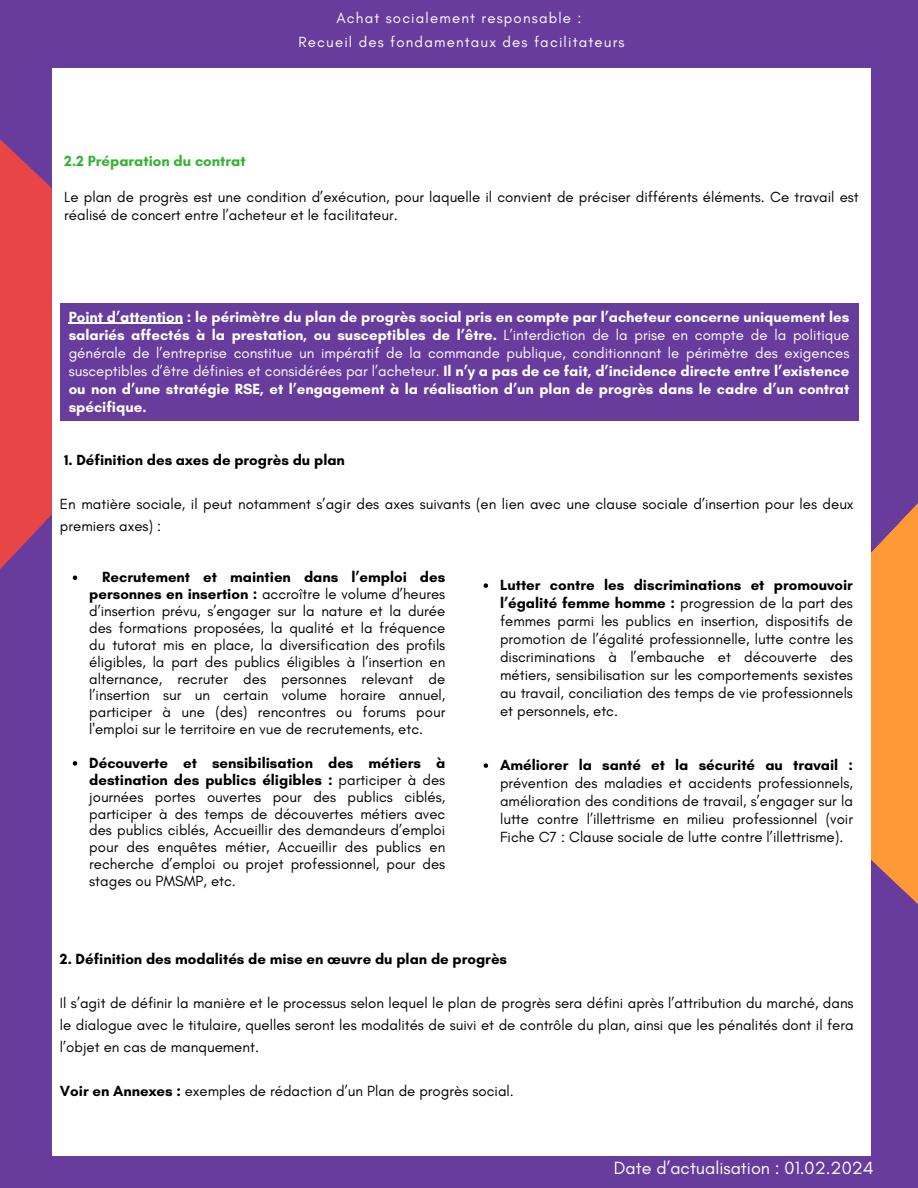
<style>
.page{position:relative;width:918px;height:1188px;background:#673c9d}
.page>*{position:absolute;margin:0;border:0;box-sizing:border-box;transform-origin:0 0}
.t1{font:18px "Glacial Indifference";color:#fff}
.t2{font:15px/16.8px "Glacial Indifference";color:#000;text-align:justify}
.t3{font:700 15px/18px "Glacial Indifference";color:#fff;text-align:justify}
.t4{font:700 15px "Glacial Indifference";color:#000}
.t5{font:15px "Glacial Indifference";letter-spacing:.08em;color:#fff}
.t6{font:700 15px "Glacial Indifference";color:#34b432}
.s1{font-weight:400}
.s2{font-weight:700}
</style>
<div class="page">
<svg style="left:718px;top:503px;width:200px;height:653px;fill:#ff9935"></svg>
<svg style="left:0;top:139px;width:52px;height:430px;background:#d84450"></svg>
<div style="left:52px;top:68px;width:819px;height:1087px;background:#fff"></div>
<div style="left:60px;top:303px;width:798px;height:118px;background:#673c9d"></div>
<hr style="left:69px;top:323px;width:114px;height:1px;background:#fff">
<svg style="left:484px;top:583px;width:4px;height:5px"></svg>
<svg style="left:484px;top:763px;width:4px;height:5px"></svg>
<svg style="left:73px;top:576px;width:4px;height:4px"></svg>
<svg style="left:73px;top:761px;width:4px;height:5px"></svg>
<p class="t5" style="left:336px;top:9px;width:247px">Achat socialement responsable :</p>
<h1 class="t5" style="left:299px;top:33px;width:328px">Recueil des fondamentaux des facilitateurs</h1>
<p class="t6" style="left:64px;top:152px;width:183px">2.2 Préparation du contrat</p>
<h2 class="t2" style="left:64px;top:188px;width:796px;line-height:18px">Le plan de progrès est une condition d’exécution, pour laquelle il convient de préciser différents éléments. Ce travail est réalisé de concert entre l’acheteur et le facilitateur.</h2>
<p class="t3" style="left:69px;top:307px;width:782px">Point d’attention : le périmètre du plan de progrès social pris en compte par l’acheteur concerne uniquement les salariés affectés à la prestation, ou susceptibles de l’être. <span class="s1">L’interdiction de la prise en compte de la politique générale de l’entreprise constitue un impératif de la commande publique, conditionnant le périmètre des exigences susceptibles d’être définies et considérées par l’acheteur.</span> Il n’y a pas de ce fait, d’incidence directe entre l’existence ou non d’une stratégie RSE, et l’engagement à la réalisation d’un plan de progrès dans le cadre d’un contrat spécifique.</p>
<p class="t4" style="left:64px;top:451px;width:282px">1. Définition des axes de progrès du plan</p>
<h2 class="t2" style="left:60px;top:493px;width:795px;line-height:22px">En matière sociale, il peut notamment s’agir des axes suivants (en lien avec une clause sociale d’insertion pour les deux premiers axes) :</h2>
<p class="t2" style="left:89px;top:569px;width:358px;text-indent:13px"><span class="s2">Recrutement et maintien dans l’emploi des personnes en insertion :</span> accroître le volume d’heures d’insertion prévu, s’engager sur la nature et la durée des formations proposées, la qualité et la fréquence du tutorat mis en place, la diversification des profils éligibles, la part des publics éligibles à l’insertion en alternance, recruter des personnes relevant de l’insertion sur un certain volume horaire annuel, participer à une (des) rencontres ou forums pour l'emploi sur le territoire en vue de recrutements, etc.</p>
<p class="t2" style="left:89px;top:754px;width:358px"><span class="s2">Découverte et sensibilisation des métiers à destination des publics éligibles :</span> participer à des journées portes ouvertes pour des publics ciblés, participer à des temps de découvertes métiers avec des publics ciblés, Accueillir des demandeurs d’emploi pour des enquêtes métier, Accueillir des publics en recherche d’emploi ou projet professionnel, pour des stages ou PMSMP, etc.</p>
<p class="t2" style="left:500px;top:576px;width:354px;line-height:18px"><span class="s2">Lutter contre les discriminations et promouvoir l’égalité femme homme :</span> progression de la part des femmes parmi les publics en insertion, dispositifs de promotion de l’égalité professionnelle, lutte contre les discriminations à l’embauche et découverte des métiers, sensibilisation sur les comportements sexistes au travail, conciliation des temps de vie professionnels et personnels, etc.</p>
<p class="t2" style="left:500px;top:756px;width:354px;line-height:18px"><span class="s2">Améliorer la santé et la sécurité au travail : </span>prévention des maladies et accidents professionnels, amélioration des conditions de travail, s’engager sur la lutte contre l’illettrisme en milieu professionnel (voir Fiche C7 : Clause sociale de lutte contre l’illettrisme).</p>
<p class="t4" style="left:60px;top:950px;width:449px">2. Définition des modalités de mise en œuvre du plan de progrès</p>
<h2 class="t2" style="left:60px;top:992px;width:795px;line-height:22px">Il s’agit de définir la manière et le processus selon lequel le plan de progrès sera défini après l’attribution du marché, dans le dialogue avec le titulaire, quelles seront les modalités de suivi et de contrôle du plan, ainsi que les pénalités dont il fera l’objet en cas de manquement.</h2>
<p class="t2" style="left:60px;top:1083px;width:455px"><span class="s2">Voir en Annexes :</span> exemples de rédaction d’un Plan de progrès social.</p>
<p class="t1" style="left:614px;top:1156px;width:261px">Date d’actualisation : 01.02.2024</p>
</div>
